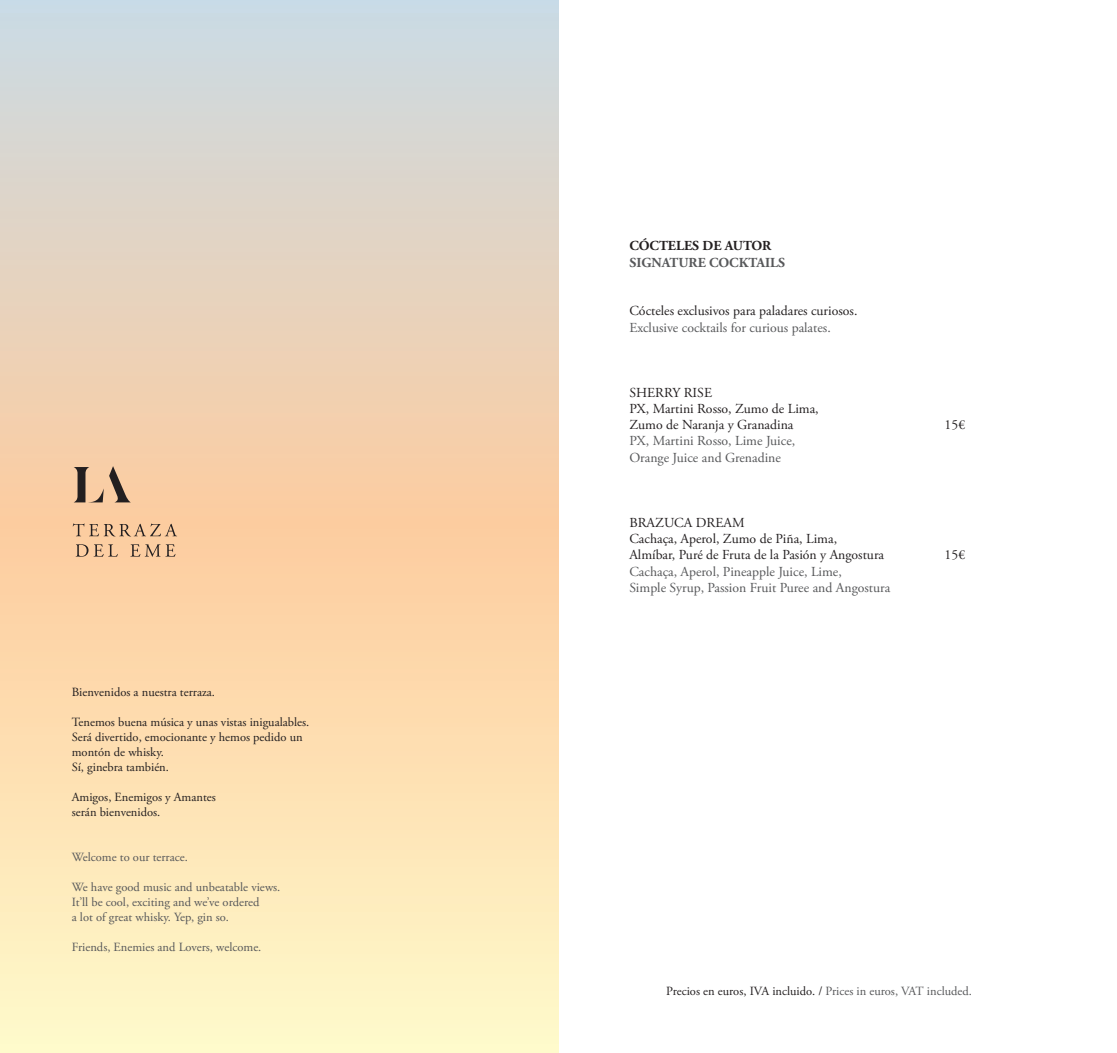
<style>
.page{position:relative;width:1117px;height:1053px;background:#fff}
.page>*{position:absolute;margin:0;border:0;box-sizing:border-box;transform-origin:0 0}
.t1{font:13.75px "Adobe Garamond Pro";color:#231f20}
.t2{font:13.75px "Adobe Garamond Pro";color:#57585a}
.t3{font:700 13.75px "Adobe Garamond Pro";color:#57585a}
.t4{font:700 13.75px "Adobe Garamond Pro";color:#231f20}
.t5{font:12.5px/15px "Adobe Garamond Pro";color:#231f20}
.t6{font:12.5px "Adobe Garamond Pro";color:#57585a}
.s1{color:#57585a}
</style>
<div class="page">
<svg style="left:0;top:0;width:558px;height:1052px;background:#f0dbbb"></svg>
<svg style="left:76px;top:544px;width:99px;height:12px"></svg>
<svg style="left:73px;top:523px;width:104px;height:13px"></svg>
<svg style="left:74px;top:466px;width:57px;height:36px;background:#b9997d"></svg>
<p class="t5" style="left:72px;top:684px;width:145px">Bienvenidos a nuestra terraza.</p>
<p class="t5" style="left:72px;top:714px;width:239px">Tenemos buena música y unas vistas inigualables.<br>Será divertido, emocionante y hemos pedido un montón de whisky.</p>
<p class="t5" style="left:72px;top:759px;width:99px">Sí, ginebra también.</p>
<p class="t5" style="left:72px;top:789px;width:146px">Amigos, Enemigos y Amantes</p>
<p class="t5" style="left:72px;top:804px;width:90px">serán bienvenidos.</p>
<p class="t6" style="left:72px;top:849px;width:118px">Welcome to our terrace.</p>
<p class="t6" style="left:72px;top:879px;width:210px">We have good music and unbeatable views.</p>
<p class="t6" style="left:72px;top:894px;width:189px">It’ll be cool, exciting and we’ve ordered</p>
<p class="t6" style="left:72px;top:909px;width:159px">a lot of great whisky. Yep, gin so.</p>
<p class="t6" style="left:72px;top:939px;width:191px">Friends, Enemies and Lovers, welcome.</p>
<p class="t4" style="left:629px;top:238px;width:143px">CÓCTELES DE AUTOR</p>
<p class="t3" style="left:629px;top:254px;width:157px">SIGNATURE COCKTAILS</p>
<p class="t1" style="left:629px;top:303px;width:229px">Cócteles exclusivos para paladares curiosos.</p>
<p class="t2" style="left:629px;top:319px;width:203px">Exclusive cocktails for curious palates.</p>
<p class="t1" style="left:629px;top:384px;width:84px">SHERRY RISE</p>
<p class="t1" style="left:629px;top:400px;width:191px">PX, Martini Rosso, Zumo de Lima,</p>
<p class="t1" style="left:629px;top:416px;width:165px">Zumo de Naranja y Granadina</p>
<p class="t1" style="left:944px;top:416px;width:22px">15€</p>
<p class="t2" style="left:629px;top:433px;width:167px">PX, Martini Rosso, Lime Juice,</p>
<p class="t2" style="left:629px;top:449px;width:153px">Orange Juice and Grenadine</p>
<p class="t1" style="left:629px;top:514px;width:117px">BRAZUCA DREAM</p>
<p class="t1" style="left:629px;top:530px;width:209px">Cachaça, Aperol, Zumo de Piña, Lima,</p>
<p class="t1" style="left:629px;top:546px;width:256px">Almíbar, Puré de Fruta de la Pasión y Angostura</p>
<p class="t1" style="left:944px;top:546px;width:22px">15€</p>
<p class="t2" style="left:629px;top:563px;width:214px">Cachaça, Aperol, Pineapple Juice, Lime,</p>
<p class="t2" style="left:629px;top:579px;width:262px">Simple Syrup, Passion Fruit Puree and Angostura</p>
<p class="t5" style="left:666px;top:983px;width:307px">Precios en euros, IVA incluido. / <span class="s1">Prices in euros, VAT included.</span></p>
</div>
